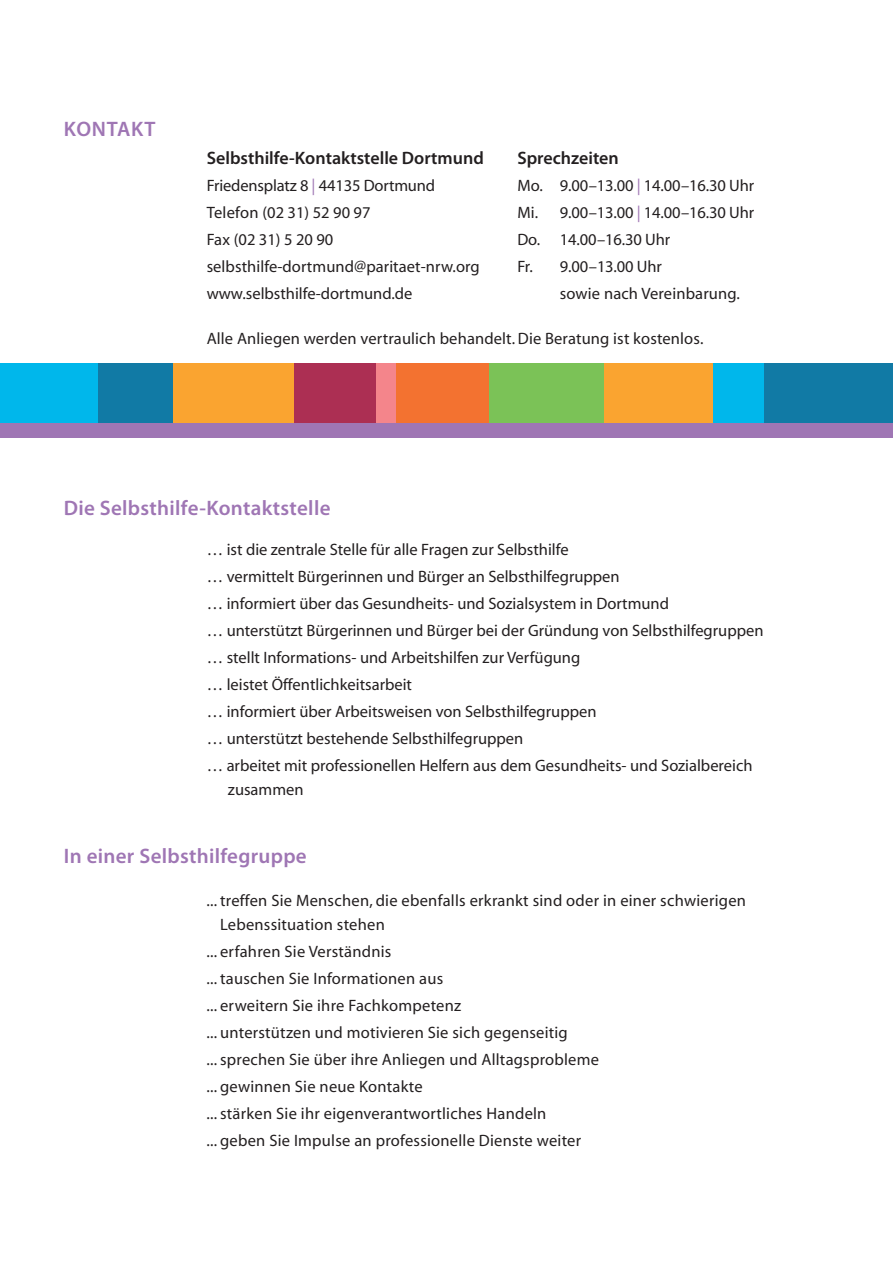
<style>
.page{position:relative;width:893px;height:1263px;background:#fff}
.page>*{position:absolute;margin:0;border:0;box-sizing:border-box;transform-origin:0 0}
.t1{font:600 21px "Myriad Pro";letter-spacing:.015em;color:#9f76b4}
.t2{font:600 21px "Myriad Pro";letter-spacing:.035em;color:#9f76b4}
.t3{font:600 18px "Myriad Pro";color:#231f20}
.t4{font:16.5px/27px "Myriad";color:#231f20}
.s1{color:#9f76b4}
</style>
<div class="page">
<div style="left:0;top:423px;width:893px;height:14px;background:#9f76b4"></div>
<div style="left:374px;top:364px;width:25px;height:59px;background:#f4858b"></div>
<div style="left:293px;top:364px;width:83px;height:59px;background:#ac2f53"></div>
<div style="left:488px;top:364px;width:119px;height:59px;background:#7bc257"></div>
<div style="left:97px;top:364px;width:78px;height:59px;background:#117aa5"></div>
<div style="left:761px;top:364px;width:132px;height:59px;background:#117aa5"></div>
<div style="left:173px;top:364px;width:121px;height:59px;background:#faa430"></div>
<div style="left:713px;top:364px;width:51px;height:59px;background:#00b7eb"></div>
<div style="left:604px;top:364px;width:109px;height:59px;background:#faa430"></div>
<div style="left:396px;top:364px;width:93px;height:59px;background:#f37230"></div>
<div style="left:0;top:364px;width:98px;height:59px;background:#00b7eb"></div>
<p class="t2" style="left:64px;top:121px;width:93px">KONTAKT</p>
<p class="t3" style="left:207px;top:151px;width:279px">Selbsthilfe-Kontaktstelle Dortmund</p>
<p class="t4" style="left:207px;top:173px;width:275px">Friedensplatz 8 <span class="s1">|</span> 44135 Dortmund<br>Telefon (02 31) 52 90 97<br>Fax (02 31) 5 20 90 selbsthilfe-dortmund@paritaet-nrw.org www.selbsthilfe-dortmund.de</p>
<p class="t3" style="left:517px;top:151px;width:103px">Sprechzeiten</p>
<p class="t4" style="left:517px;top:173px;width:238px">Mo. 9.00–13.00 <span class="s1">|</span> 14.00–16.30 Uhr<br>Mi. 9.00–13.00 <span class="s1">|</span> 14.00–16.30 Uhr<br>Do. 14.00–16.30 Uhr<br>Fr. 9.00–13.00 Uhr</p>
<p class="t4" style="left:560px;top:281px;width:182px">sowie nach Vereinbarung.</p>
<p class="t4" style="left:207px;top:326px;width:498px">Alle Anliegen werden vertraulich behandelt. Die Beratung ist kostenlos.</p>
<p class="t1" style="left:64px;top:501px;width:268px">Die Selbsthilfe-Kontaktstelle</p>
<p class="t4" style="left:207px;top:537px;width:558px">… ist die zentrale Stelle für alle Fragen zur Selbsthilfe<br>… vermittelt Bürgerinnen und Bürger an Selbsthilfegruppen<br>… informiert über das Gesundheits- und Sozialsystem in Dortmund<br>… unterstützt Bürgerinnen und Bürger bei der Gründung von Selbsthilfegruppen … stellt Informations- und Arbeitshilfen zur Verfügung<br>… leistet Öffentlichkeitsarbeit<br>… informiert über Arbeitsweisen von Selbsthilfegruppen<br>… unterstützt bestehende Selbsthilfegruppen<br>… arbeitet mit professionellen Helfern aus dem Gesundheits- und Sozialbereich</p>
<p class="t4" style="left:228px;top:777px;width:77px">zusammen</p>
<p class="t1" style="left:64px;top:848px;width:245px">In einer Selbsthilfegruppe</p>
<p class="t4" style="left:220px;top:889px;width:527px;line-height:24px;text-indent:-14px">... treffen Sie Menschen, die ebenfalls erkrankt sind oder in einer schwierigen<br>Lebenssituation stehen</p>
<p class="t4" style="left:207px;top:939px;width:394px">... erfahren Sie Verständnis<br>... tauschen Sie Informationen aus<br>... erweitern Sie ihre Fachkompetenz<br>... unterstützen und motivieren Sie sich gegenseitig<br>... sprechen Sie über ihre Anliegen und Alltagsprobleme ... gewinnen Sie neue Kontakte<br>... stärken Sie ihr eigenverantwortliches Handeln<br>... geben Sie Impulse an professionelle Dienste weiter</p>
</div>
